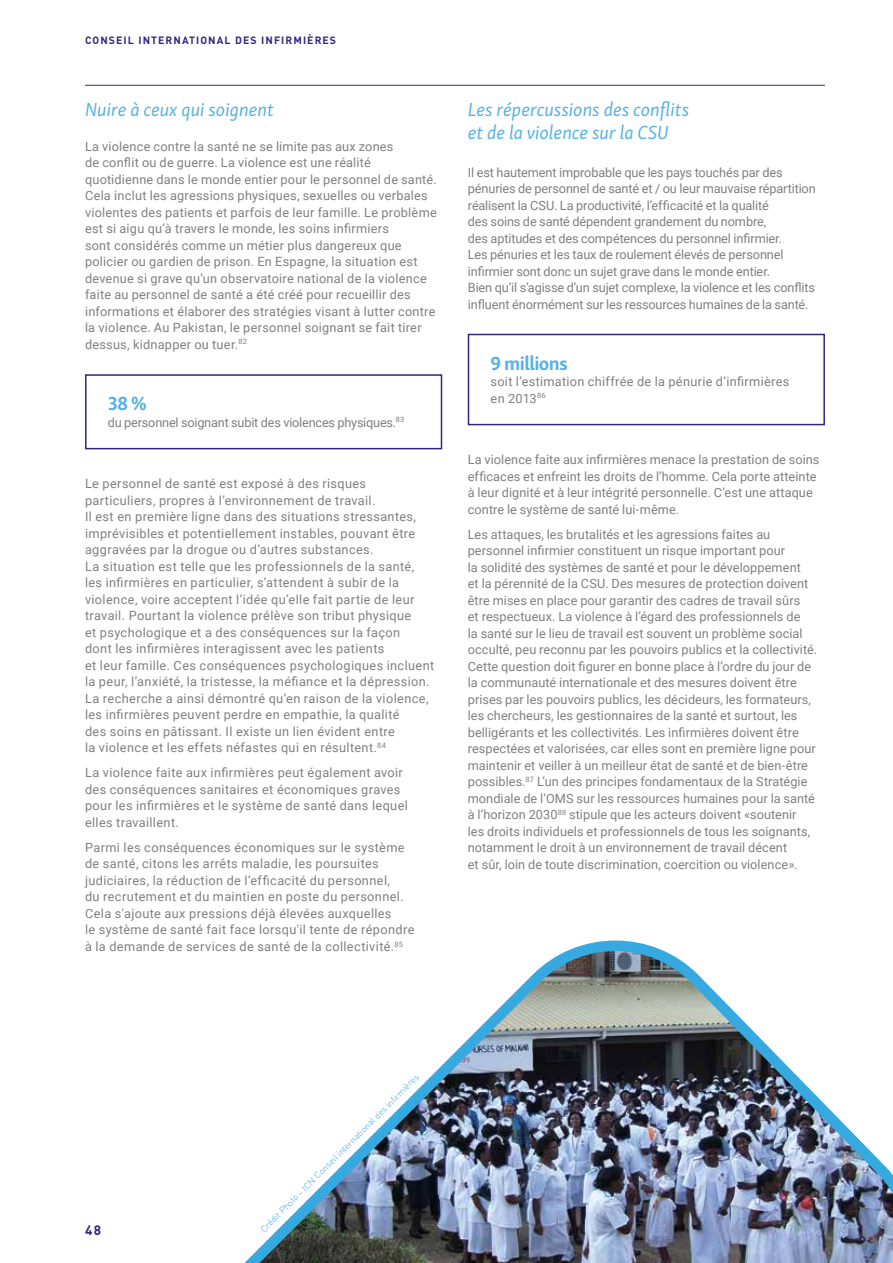
<style>
.page{position:relative;width:893px;height:1263px;background:#fff}
.page>*{position:absolute;margin:0;border:0;box-sizing:border-box;transform-origin:0 0}
.t1{font:italic 19.5px/22.5px "Skolar Sans Latn";letter-spacing:-.005em;color:#59b2e4}
.t2{font:700 19.5px "Skolar Sans Latn";letter-spacing:-.035em;color:#59b2e4}
.t3{font:700 13.5px "DIN";color:#312783}
.t4{font:12.75px/16.5px "Roboto";letter-spacing:.015em;color:#818080}
.t5{font:12.75px/16.5px "Roboto";letter-spacing:-.01em;color:#818080}
.t6{font:12.75px "Roboto";letter-spacing:-.015em;color:#818080}
.t7{font:700 10.5px "DIN";letter-spacing:.1em;color:#312783}
.t8{font:300 9px "DIN";color:#36a9e1}
</style>
<div class="page">
<div style="left:85px;top:374px;width:357px;height:75px;border:2px solid #312783"></div>
<div style="left:468px;top:334px;width:357px;height:91px;border:2px solid #312783"></div>
<img style="left:244px;top:940px;width:649px;height:323px">
<hr style="left:85px;top:85px;width:740px;height:1px;background:#312783">
<p class="t7" style="left:85px;top:33px;width:253px">CONSEIL INTERNATIONAL DES INFIRMIÈRES</p>
<h1 class="t1" style="left:85px;top:97px;width:190px">Nuire à ceux qui soignent</h1>
<h1 class="t1" style="left:468px;top:97px;width:223px">Les répercussions des conflits et de la violence sur la CSU</h1>
<p class="t4" style="left:85px;top:137px;width:353px">La violence contre la santé ne se limite pas aux zones<br>de conflit ou de guerre. La violence est une réalité quotidienne dans le monde entier pour le personnel de santé.<br>Cela inclut les agressions physiques, sexuelles ou verbales violentes des patients et parfois de leur famille. Le problème est si aigu qu’à travers le monde, les soins infirmiers<br>sont considérés comme un métier plus dangereux que policier ou gardien de prison. En Espagne, la situation est devenue si grave qu’un observatoire national de la violence faite au personnel de santé a été créé pour recueillir des informations et élaborer des stratégies visant à lutter contre la violence. Au Pakistan, le personnel soignant se fait tirer dessus, kidnapper ou tuer.<sup>82</sup></p>
<p class="t5" style="left:468px;top:164px;width:349px">Il est hautement improbable que les pays touchés par des pénuries de personnel de santé et / ou leur mauvaise répartition réalisent la CSU. La productivité, l’efficacité et la qualité<br>des soins de santé dépendent grandement du nombre,<br>des aptitudes et des compétences du personnel infirmier.<br>Les pénuries et les taux de roulement élevés de personnel infirmier sont donc un sujet grave dans le monde entier.<br>Bien qu’il s’agisse d’un sujet complexe, la violence et les conflits influent énormément sur les ressources humaines de la santé.</p>
<h1 class="t2" style="left:108px;top:388px;width:40px">38 %</h1>
<p class="t6" style="left:108px;top:413px;width:298px">du personnel soignant subit des violences physiques.<sup>83</sup></p>
<p class="t4" style="left:85px;top:475px;width:351px">Le personnel de santé est exposé à des risques particuliers, propres à l’environnement de travail.<br>Il est en première ligne dans des situations stressantes, imprévisibles et potentiellement instables, pouvant être aggravées par la drogue ou d’autres substances.<br>La situation est telle que les professionnels de la santé, les infirmières en particulier, s’attendent à subir de la violence, voire acceptent l’idée qu’elle fait partie de leur travail. Pourtant la violence prélève son tribut physique<br>et psychologique et a des conséquences sur la façon<br>dont les infirmières interagissent avec les patients<br>et leur famille. Ces conséquences psychologiques incluent la peur, l’anxiété, la tristesse, la méfiance et la dépression.<br>La recherche a ainsi démontré qu’en raison de la violence, les infirmières peuvent perdre en empathie, la qualité<br>des soins en pâtissant. Il existe un lien évident entre<br>la violence et les effets néfastes qui en résultent.<sup>84</sup></p>
<p class="t4" style="left:85px;top:764px;width:324px">La violence faite aux infirmières peut également avoir des conséquences sanitaires et économiques graves pour les infirmières et le système de santé dans lequel elles travaillent.</p>
<p class="t4" style="left:85px;top:838px;width:331px">Parmi les conséquences économiques sur le système de santé, citons les arrêts maladie, les poursuites judiciaires, la réduction de l’efficacité du personnel,<br>du recrutement et du maintien en poste du personnel.<br>Cela s'ajoute aux pressions déjà élevées auxquelles<br>le système de santé fait face lorsqu'il tente de répondre à la demande de services de santé de la collectivité.<sup>85</sup></p>
<h1 class="t2" style="left:490px;top:347px;width:79px">9 millions</h1>
<p class="t4" style="left:490px;top:373px;width:300px">soit l’estimation chiffrée de la pénurie d’infirmières en 2013<sup>86</sup></p>
<p class="t4" style="left:468px;top:451px;width:353px">La violence faite aux infirmières menace la prestation de soins efficaces et enfreint les droits de l’homme. Cela porte atteinte à leur dignité et à leur intégrité personnelle. C’est une attaque contre le système de santé lui-même.</p>
<p class="t4" style="left:468px;top:525px;width:351px">Les attaques, les brutalités et les agressions faites au personnel infirmier constituent un risque important pour<br>la solidité des systèmes de santé et pour le développement<br>et la pérennité de la CSU. Des mesures de protection doivent être mises en place pour garantir des cadres de travail sûrs<br>et respectueux. La violence à l’égard des professionnels de<br>la santé sur le lieu de travail est souvent un problème social occulté, peu reconnu par les pouvoirs publics et la collectivité.<br>Cette question doit figurer en bonne place à l’ordre du jour de la communauté internationale et des mesures doivent être prises par les pouvoirs publics, les décideurs, les formateurs, les chercheurs, les gestionnaires de la santé et surtout, les belligérants et les collectivités. Les infirmières doivent être respectées et valorisées, car elles sont en première ligne pour maintenir et veiller à un meilleur état de santé et de bien-être possibles.<sup>87</sup> L’un des principes fondamentaux de la Stratégie mondiale de l’OMS sur les ressources humaines pour la santé à l’horizon 2030<sup>88</sup> stipule que les acteurs doivent «soutenir<br>les droits individuels et professionnels de tous les soignants, notamment le droit à un environnement de travail décent<br>et sûr, loin de toute discrimination, coercition ou violence».</p>
<p class="t3" style="left:85px;top:1221px;width:18px">48</p>
<p class="t8" style="left:258px;top:1227px;width:221px;rotate:-45deg">Crédit Photo – ICN Conseil international des infi rmières</p>
</div>
